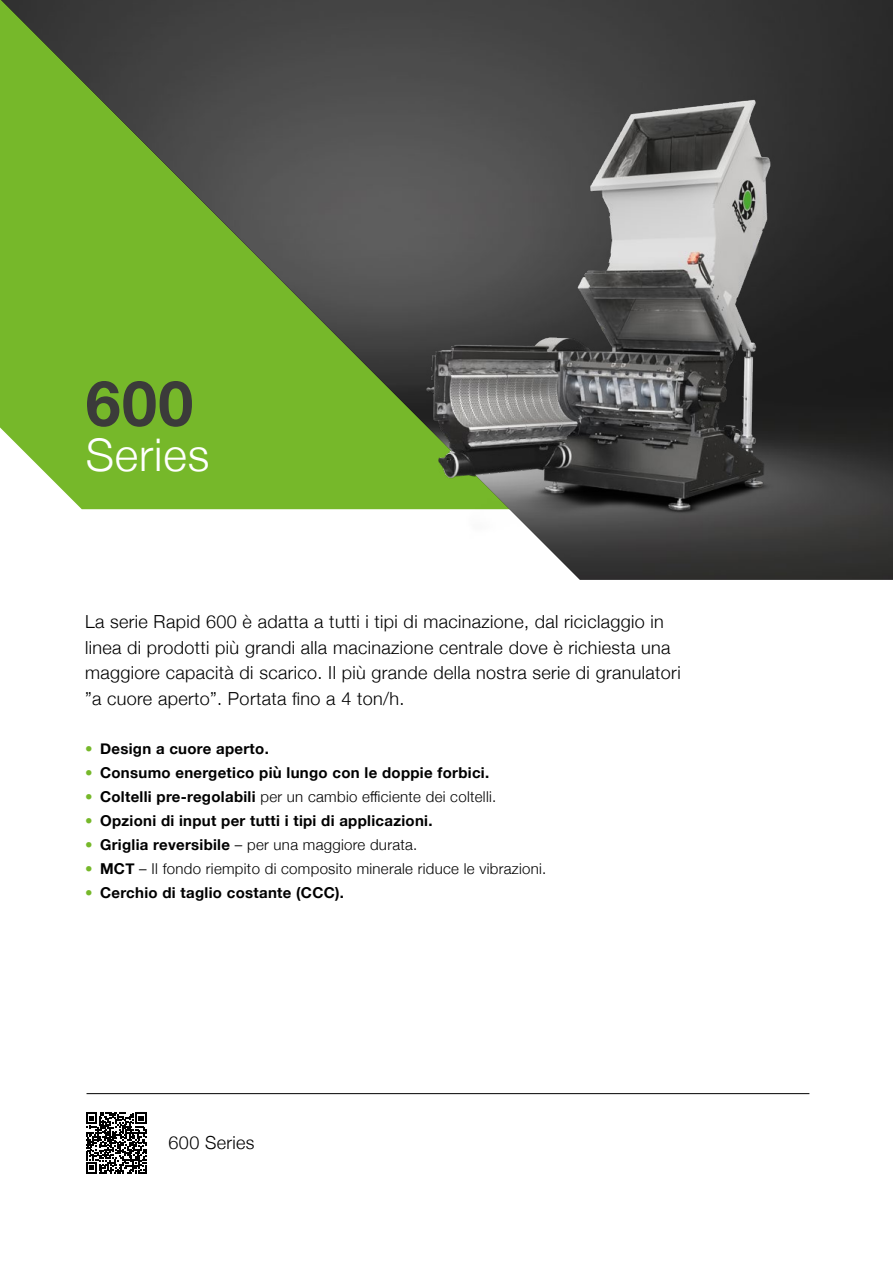
<style>
.page{position:relative;width:893px;height:1263px;background:#fff}
.page>*{position:absolute;margin:0;border:0;box-sizing:border-box;transform-origin:0 0}
.t1{font:700 63px "Helvetica Neue";color:#3b3b3a}
.t2{font:300 45px "Helvetica Neue";letter-spacing:.02em;color:#fff}
.t3{font:300 18px/25.5px "Helvetica Neue";letter-spacing:.02em;color:#000}
.t4{font:300 15px "Helvetica Neue";letter-spacing:.02em;color:#000}
.t5{font:700 15px "Helvetica Neue";letter-spacing:.02em;color:#000}
.s1{font-weight:500;color:#76b82a}
.s2{font-weight:700}
</style>
<div class="page">
<img style="left:1px;top:0;width:892px;height:580px">
<img style="left:283px;top:59px;width:551px;height:521px">
<svg style="left:86px;top:1112px;width:61px;height:62px"></svg>
<hr style="left:87px;top:1093px;width:722px;height:1px;background:#000">
<h1 class="t1" style="left:86px;top:354px;width:109px">600</h1>
<h2 class="t2" style="left:86px;top:419px;width:125px">Series</h2>
<p class="t3" style="left:85px;top:608px;width:597px">La serie Rapid 600 è adatta a tutti i tipi di macinazione, dal riciclaggio in linea di prodotti più grandi alla macinazione centrale dove è richiesta una maggiore capacità di scarico. Il più grande della nostra serie di granulatori ”a cuore aperto”. Portata fino a 4 ton/h.</p>
<p class="t5" style="left:85px;top:737px;width:185px"><span class="s1">•</span> Design a cuore aperto.</p>
<p class="t5" style="left:85px;top:761px;width:406px"><span class="s1">•</span> Consumo energetico più lungo con le doppie forbici.</p>
<p class="t4" style="left:85px;top:785px;width:413px"><span class="s1">•</span> <span class="s2">Coltelli pre-regolabili</span> per un cambio efficiente dei coltelli.</p>
<p class="t5" style="left:85px;top:809px;width:349px"><span class="s1">•</span> Opzioni di input per tutti i tipi di applicazioni.</p>
<p class="t4" style="left:85px;top:833px;width:334px"><span class="s1">•</span> <span class="s2">Griglia reversibile</span> – per una maggiore durata.</p>
<p class="t4" style="left:85px;top:857px;width:463px"><span class="s1">•</span> <span class="s2">MCT</span> – Il fondo riempito di composito minerale riduce le vibrazioni.</p>
<p class="t5" style="left:85px;top:881px;width:261px"><span class="s1">•</span> Cerchio di taglio costante (CCC).</p>
<p class="t3" style="left:169px;top:1129px;width:87px">600 Series</p>
</div>
